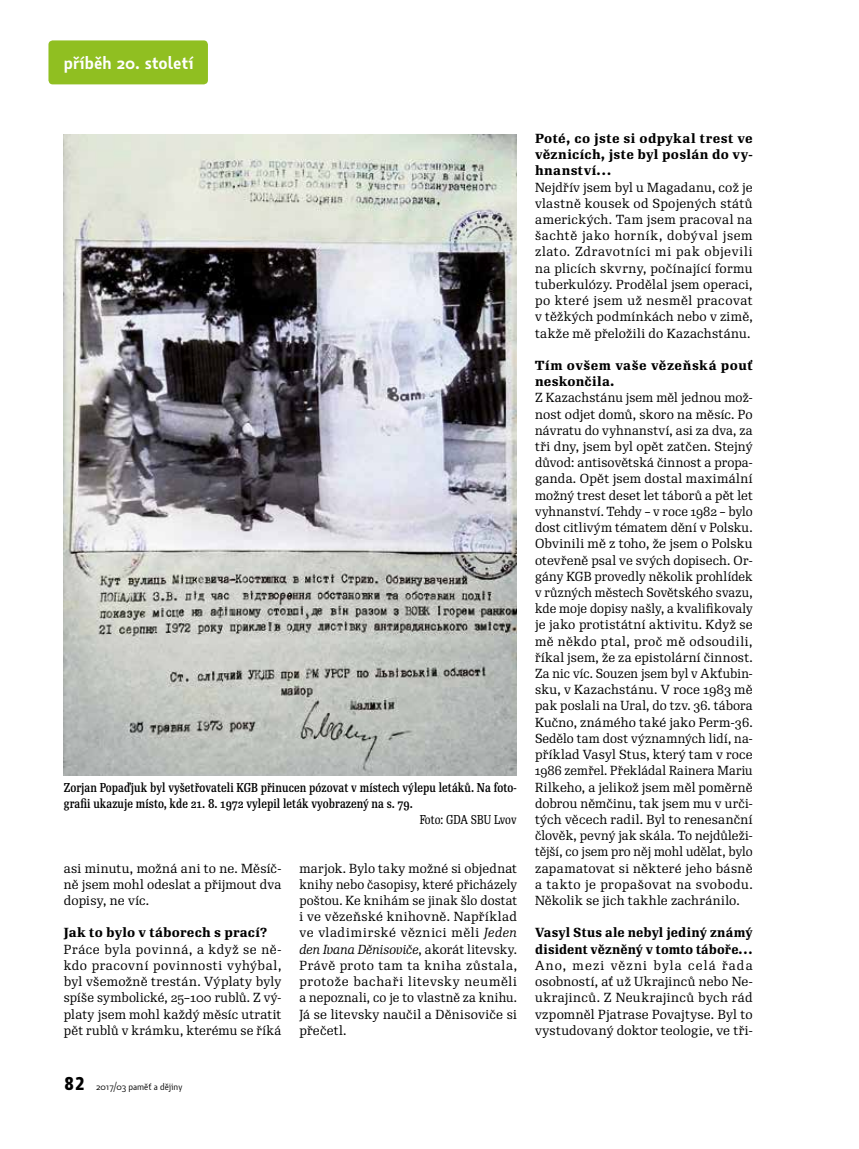
<style>
.page{position:relative;width:859px;height:1149px;background:#fff}
.page>*{position:absolute;margin:0;border:0;box-sizing:border-box;transform-origin:0 0}
.t1{font:600 18px "Botanika Std";color:#fff}
.t2{font:12.75px/16.2px "Re Public Std";letter-spacing:.015em;color:#000;text-align:justify}
.t3{font:500 12.75px/16.2px "Re Public Std";letter-spacing:.02em;color:#000;text-align:justify}
.t4{font:500 12.75px/16.2px "Re Public Std";letter-spacing:.02em;color:#000;scale:.96 1}
.t5{font:500 12.45px/16.2px "Re Public Std Cond";letter-spacing:.005em;color:#000}
.t6{font:12.45px "Re Public Std Cond";letter-spacing:.005em;color:#000}
.t7{font:9.75px "Botanika Std";color:#000}
.s1{font-family:"Botanika Mono";font-weight:700;font-size:18px}
.s2{font-style:italic}
</style>
<div class="page">
<div style="left:48px;top:40px;width:160px;height:44px;background:#90bf21;border-radius:4px"></div>
<img style="left:64px;top:135px;width:453px;height:640px">
<h1 class="t1" style="left:64px;top:50px;width:131px">příběh 20. století</h1>
<p class="t5" style="left:64px;top:778px;width:454px">Zorjan Popaďjuk byl vyšetřovateli KGB přinucen pózovat v místech výlepu letáků. Na foto&shy;grafii ukazuje místo, kde 21. 8. 1972 vylepil leták vyobrazený na s. 79.</p>
<p class="t6" style="left:420px;top:811px;width:98px">Foto: GDA SBU Lvov</p>
<p class="t2" style="left:64px;top:859px;width:219px">asi minutu, možná ani to ne. Měsíč&shy;ně jsem mohl odeslat a přijmout dva dopisy, ne víc.</p>
<p class="t3" style="left:64px;top:924px;width:205px">Jak to bylo v táborech s prací?</p>
<p class="t2" style="left:64px;top:940px;width:219px">Práce byla povinná, a když se ně&shy;kdo pracovní povinnosti vyhýbal, byl všemožně trestán. Výplaty byly spíše symbolické, 25–100 rublů. Z vý&shy;platy jsem mohl každý měsíc utratit pět rublů v krámku, kterému se říká</p>
<p class="t7" style="left:64px;top:1079px;width:120px"><span class="s1">82</span> 2017/03 paměť a dějiny</p>
<p class="t2" style="left:299px;top:859px;width:219px">marjok. Bylo taky možné si objednat knihy nebo časopisy, které přicházely poštou. Ke knihám se jinak šlo dostat i ve vězeňské knihovně. Například ve vladimirské věznici měli <span class="s2">Jeden den Ivana Děnisoviče</span>, akorát litevsky.<br>Právě proto tam ta kniha zůstala, protože bachaři litevsky neuměli a nepoznali, co je to vlastně za knihu.<br>Já se litevsky naučil a Děnisoviče si přečetl.</p>
<p class="t3" style="left:535px;top:130px;width:219px">Poté, co jste si odpykal trest ve věznicích, jste byl poslán do vy&shy;hnanství…</p>
<p class="t2" style="left:535px;top:179px;width:219px">Nejdřív jsem byl u Magadanu, což je vlastně kousek od Spojených států amerických. Tam jsem pracoval na šachtě jako horník, dobýval jsem zlato. Zdravotníci mi pak objevili na plicích skvrny, počínající formu tuberkulózy. Prodělal jsem operaci, po které jsem už nesměl pracovat v těžkých podmínkách nebo v zimě, takže mě přeložili do Kazachstánu.</p>
<p class="t3" style="left:535px;top:357px;width:219px">Tím ovšem vaše vězeňská pouť neskončila.</p>
<p class="t2" style="left:535px;top:390px;width:219px">Z Kazachstánu jsem měl jednou mož&shy;nost odjet domů, skoro na měsíc. Po návratu do vyhnanství, asi za dva, za tři dny, jsem byl opět zatčen. Stejný důvod: antisovětská činnost a propa&shy;ganda. Opět jsem dostal maximální možný trest deset let táborů a pět let vyhnanství. Tehdy – v roce 1982 – bylo dost citlivým tématem dění v Polsku.<br>Obvinili mě z toho, že jsem o Polsku otevřeně psal ve svých dopisech. Or&shy;gány KGB provedly několik prohlídek v různých městech Sovětského svazu, kde moje dopisy našly, a kvalifikovaly je jako protistátní aktivitu. Když se mě někdo ptal, proč mě odsoudili, říkal jsem, že za epistolární činnost.<br>Za nic víc. Souzen jsem byl v Akťubin&shy;sku, v Kazachstánu. V roce 1983 mě pak poslali na Ural, do tzv. 36. tábora Kučno, známého také jako Perm-36.<br>Sedělo tam dost významných lidí, na&shy;příklad Vasyl Stus, který tam v roce 1986 zemřel. Překládal Rainera Mariu Rilkeho, a jelikož jsem měl poměrně dobrou němčinu, tak jsem mu v urči&shy;tých věcech radil. Byl to renesanční člověk, pevný jak skála. To nejdůleži&shy;tější, co jsem pro něj mohl udělat, bylo zapamatovat si některé jeho básně a takto je propašovat na svobodu.<br>Několik se jich takhle zachránilo.</p>
<p class="t4" style="left:535px;top:924px;width:228px">Vasyl Stus ale nebyl jediný známý disident vězněný v tomto táboře…</p>
<p class="t2" style="left:535px;top:957px;width:219px">Ano, mezi vězni byla celá řada osobností, ať už Ukrajinců nebo Ne&shy;ukrajinců. Z Neukrajinců bych rád vzpomněl Pjatrase Povajtyse. Byl to vystudovaný doktor teologie, ve tři-</p>
</div>
